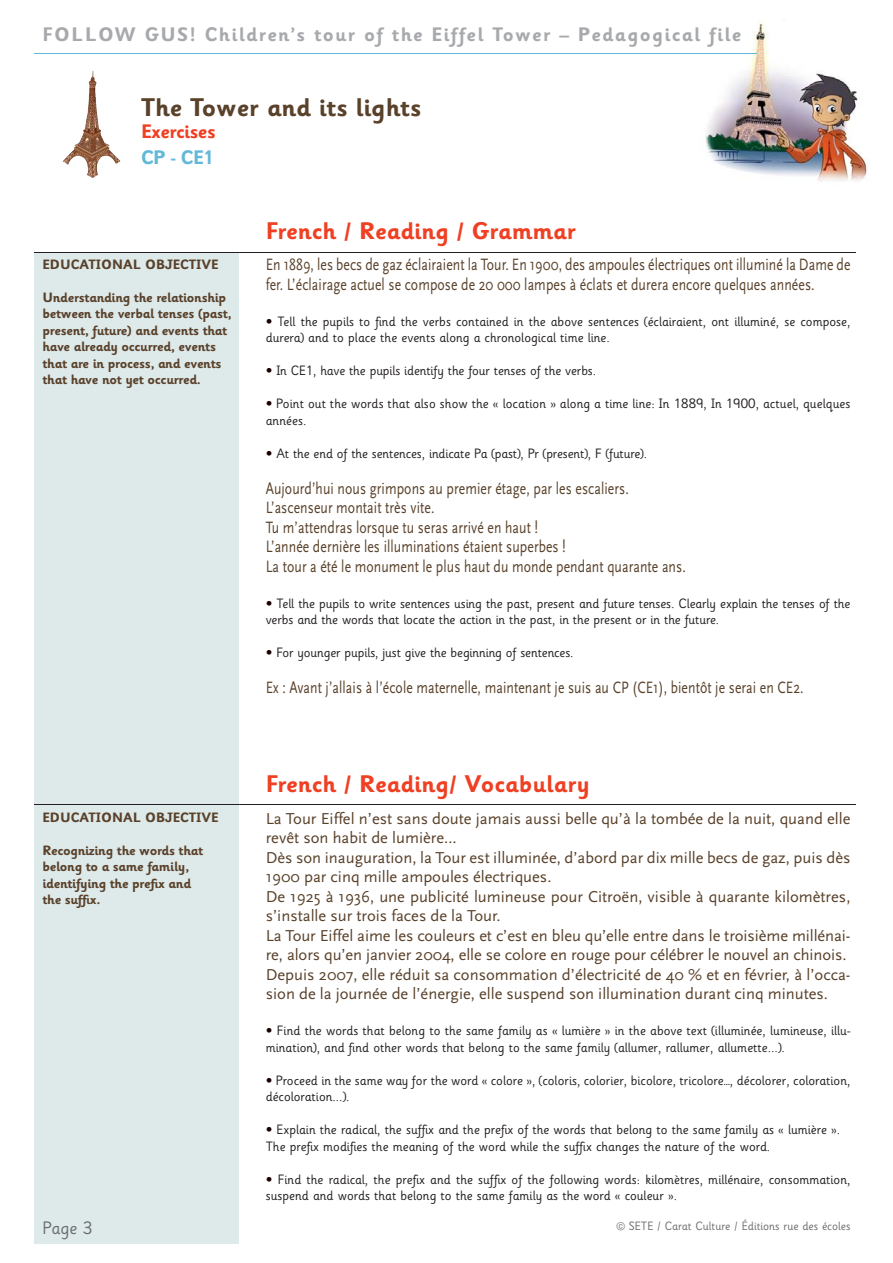
<style>
.page{position:relative;width:893px;height:1263px;background:#fff}
.page>*{position:absolute;margin:0;border:0;box-sizing:border-box;transform-origin:0 0}
.t1{font:700 25.5px "Sassoon Infant";color:#59412a}
.t2{font:700 24px "Sassoon Infant";color:#ef4023}
.t3{font:700 19.5px "Sassoon Infant";letter-spacing:.07em;color:#a7a9ac}
.t4{font:700 19.5px "Sassoon Infant";letter-spacing:-.025em;color:#ef4023}
.t5{font:700 19.5px "Sassoon Infant";color:#61b8d8}
.t6{font:18px "Sassoon Infant";color:#6c6e70}
.t7{font:17.1px/19.5px "Scala Sans";letter-spacing:.005em;color:#59412a;scale:.8 1}
.t8{font:16.5px/19.5px "Scala Sans";color:#59412a}
.t9{font:13.5px/16.5px "Sassoon Infant";color:#231f20}
.t10{font:700 13.5px/16.5px "Sassoon Infant";letter-spacing:-.025em;color:#59412a}
.t11{font:700 13.5px "Sassoon Infant";color:#59412a}
.t12{font:12px "Sassoon Infant";color:#6c6e70}
.s1{font-family:"Helvetica";font-weight:900;font-stretch:extra-condensed;color:#180001}
</style>
<div class="page">
<div style="left:34px;top:252px;width:205px;height:991px;background:#dee9ea"></div>
<hr style="left:34px;top:252px;width:822px;height:1px;background:#231f20">
<img style="left:87px;top:71px;width:34px;height:107px">
<img style="left:705px;top:19px;width:162px;height:162px">
<hr style="left:34px;top:53px;width:722px;height:1px;background:#61b8d8">
<hr style="left:34px;top:805px;width:822px;height:1px;background:#231f20">
<h3 class="t3" style="left:42px;top:27px;width:700px">FOLLOW GUS! Children’s tour of the Eiffel Tower – Pedagogical file</h3>
<h1 class="t1" style="left:141px;top:98px;width:282px">The Tower and its lights</h1>
<h3 class="t4" style="left:141px;top:124px;width:76px">Exercises</h3>
<h3 class="t5" style="left:141px;top:150px;width:74px">CP - CE1</h3>
<p class="t11" style="left:42px;top:259px;width:178px">EDUCATIONAL OBJECTIVE</p>
<p class="t10" style="left:42px;top:291px;width:191px">Understanding the relationship between the verbal tenses (past, present, future) and events that have already occurred, events that are in process, and events that have not yet occurred.</p>
<p class="t11" style="left:42px;top:812px;width:178px">EDUCATIONAL OBJECTIVE</p>
<p class="t10" style="left:42px;top:843px;width:162px">Recognizing the words that belong to a same family, identifying the prefix and the suffix.</p>
<h2 class="t2" style="left:266px;top:222px;width:312px">French / Reading / Grammar</h2>
<p class="t7" style="left:266px;top:256px;width:732px">En 1889, les becs de gaz éclairaient la Tour. En 1900, des ampoules électriques ont illuminé la Dame de fer. L’éclairage actuel se compose de 20 000 lampes à éclats et durera encore quelques années.</p>
<p class="t9" style="left:266px;top:315px;width:586px"><span class="s1">•</span> Tell the pupils to find the verbs contained in the above sentences (éclairaient, ont illuminé, se compose, durera) and to place the events along a chronological time line.</p>
<p class="t9" style="left:266px;top:364px;width:332px"><span class="s1">•</span> In CE1, have the pupils identify the four tenses of the verbs.</p>
<p class="t9" style="left:266px;top:397px;width:586px"><span class="s1">•</span> Point out the words that also show the « location » along a time line: In 1889, In 1900, actuel, quelques années.</p>
<p class="t9" style="left:266px;top:447px;width:383px"><span class="s1">•</span> At the end of the sentences, indicate Pa (past), Pr (present), F (future).</p>
<p class="t7" style="left:266px;top:479px;width:527px">Aujourd’hui nous grimpons au premier étage, par les escaliers.<br>L’ascenseur montait très vite.<br>Tu m’attendras lorsque tu seras arrivé en haut !<br>L’année dernière les illuminations étaient superbes !<br>La tour a été le monument le plus haut du monde pendant quarante ans.</p>
<p class="t9" style="left:266px;top:597px;width:586px"><span class="s1">•</span> Tell the pupils to write sentences using the past, present and future tenses. Clearly explain the tenses of the verbs and the words that locate the action in the past, in the present or in the future.</p>
<p class="t9" style="left:266px;top:646px;width:309px"><span class="s1">•</span> For younger pupils, just give the beginning of sentences.</p>
<p class="t7" style="left:266px;top:679px;width:674px">Ex : Avant j’allais à l’école maternelle, maintenant je suis au CP (CE1), bientôt je serai en CE2.</p>
<h2 class="t2" style="left:266px;top:775px;width:326px">French / Reading/ Vocabulary</h2>
<p class="t8" style="left:266px;top:809px;width:586px">La Tour Eiffel n’est sans doute jamais aussi belle qu’à la tombée de la nuit, quand elle revêt son habit de lumière…<br>Dès son inauguration, la Tour est illuminée, d’abord par dix mille becs de gaz, puis dès 1900 par cinq mille ampoules électriques.<br>De 1925 à 1936, une publicité lumineuse pour Citroën, visible à quarante kilomètres, s’installe sur trois faces de la Tour.<br>La Tour Eiffel aime les couleurs et c’est en bleu qu’elle entre dans le troisième millénai&shy;re, alors qu’en janvier 2004, elle se colore en rouge pour célébrer le nouvel an chinois.<br>Depuis 2007, elle réduit sa consommation d’électricité de 40 % et en février, à l’occa&shy;sion de la journée de l’énergie, elle suspend son illumination durant cinq minutes.</p>
<p class="t9" style="left:266px;top:1024px;width:586px"><span class="s1">•</span> Find the words that belong to the same family as « lumière » in the above text (illuminée, lumineuse, illu&shy;mination), and find other words that belong to the same family (allumer, rallumer, allumette...).</p>
<p class="t9" style="left:266px;top:1073px;width:586px"><span class="s1">•</span> Proceed in the same way for the word « colore », (coloris, colorier, bicolore, tricolore…, décolorer, coloration, décoloration...).</p>
<p class="t9" style="left:266px;top:1123px;width:576px"><span class="s1">•</span> Explain the radical, the suffix and the prefix of the words that belong to the same family as « lumière ».<br>The prefix modifies the meaning of the word while the suffix changes the nature of the word.</p>
<p class="t9" style="left:266px;top:1172px;width:586px"><span class="s1">•</span> Find the radical, the prefix and the suffix of the following words: kilomètres, millénaire, consommation, suspend and words that belong to the same family as the word « couleur ».</p>
<h3 class="t6" style="left:42px;top:1221px;width:52px">Page 3</h3>
<p class="t12" style="left:616px;top:1221px;width:236px">© SETE / Carat Culture / Éditions rue des écoles</p>
</div>
